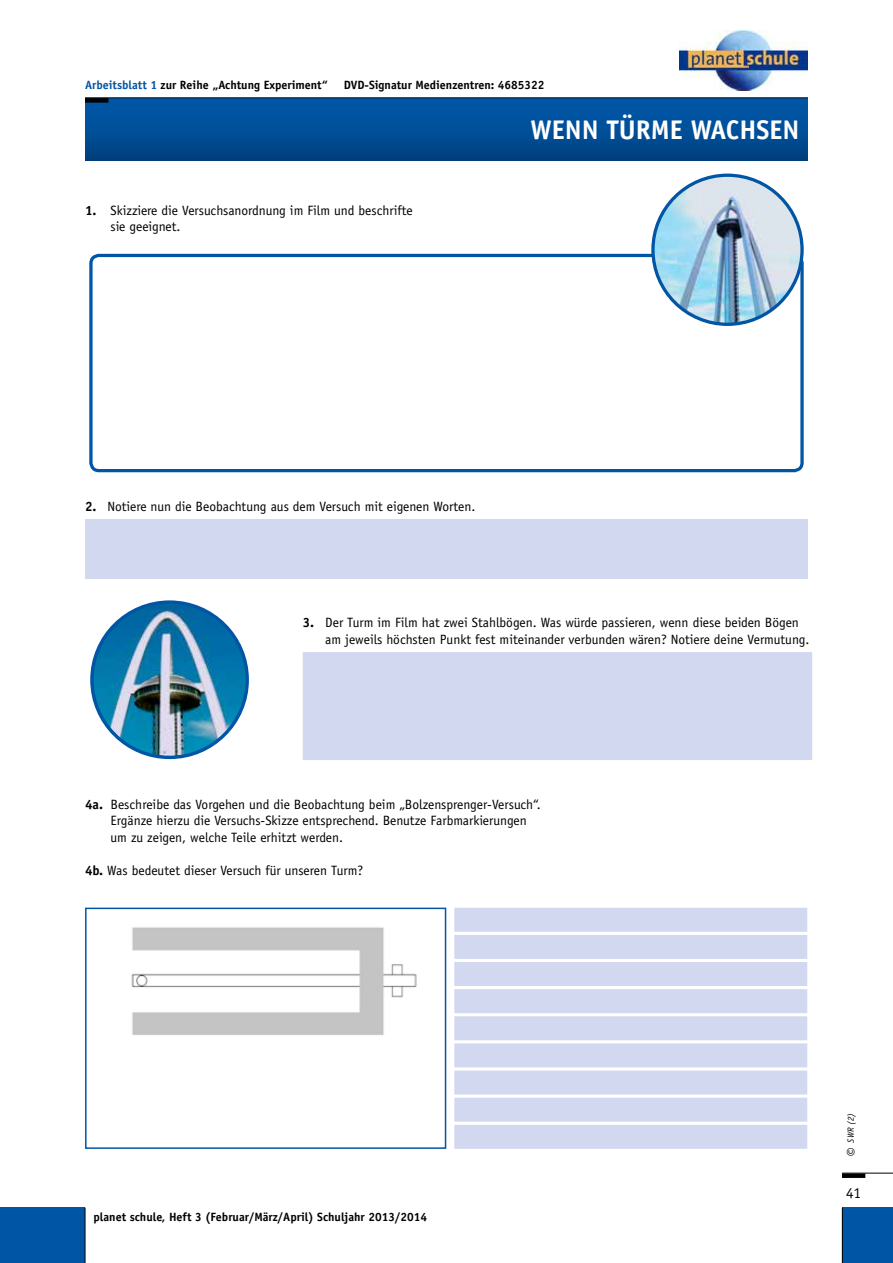
<style>
.page{position:relative;width:893px;height:1263px;background:#fff}
.page>*{position:absolute;margin:0;border:0;box-sizing:border-box;transform-origin:0 0}
.t1{font:700 27px "Officina Sans Std";color:#fff}
.t2{font:15px "Officina Sans Std";color:#000}
.t3{font:13.5px/16.5px "Officina Sans Std";color:#000}
.t4{font:700 12px "Officina Sans Std";color:#000}
.t5{font:italic 9px "Officina Sans Std";color:#000}
.s1{color:#0055a4}
.s2{font-weight:700}
.s3{font-size:16.5px}
</style>
<div class="page">
<hr style="left:842px;top:1173px;width:51px;height:1px;background:#000">
<div style="left:842px;top:1173px;width:23px;height:5px;background:#000"></div>
<div style="left:842px;top:1208px;width:51px;height:55px;background:#0055a4"></div>
<hr style="left:842px;top:1208px;width:1px;height:55px;background:#000">
<div style="left:0;top:1208px;width:85px;height:55px;background:#0055a4"></div>
<hr style="left:85px;top:1208px;width:1px;height:55px;background:#000">
<div style="left:85px;top:99px;width:723px;height:62px;background:linear-gradient(to bottom,#0059ab,#004281)"></div>
<hr style="left:85px;top:97px;width:723px;height:1px;background:#000">
<div style="left:85px;top:98px;width:23px;height:5px;background:#000"></div>
<div style="left:85px;top:519px;width:723px;height:60px;background:#d2d8ef"></div>
<img style="left:131px;top:927px;width:286px;height:108px">
<div style="left:85px;top:908px;width:361px;height:241px;border:2px solid #0055a4"></div>
<div style="left:454px;top:908px;width:353px;height:24px;background:#d2d8ef"></div>
<div style="left:454px;top:935px;width:353px;height:24px;background:#d2d8ef"></div>
<div style="left:454px;top:962px;width:353px;height:24px;background:#d2d8ef"></div>
<div style="left:454px;top:989px;width:353px;height:24px;background:#d2d8ef"></div>
<div style="left:454px;top:1016px;width:353px;height:24px;background:#d2d8ef"></div>
<div style="left:454px;top:1043px;width:353px;height:24px;background:#d2d8ef"></div>
<div style="left:454px;top:1070px;width:353px;height:24px;background:#d2d8ef"></div>
<div style="left:454px;top:1098px;width:353px;height:24px;background:#d2d8ef"></div>
<div style="left:454px;top:1125px;width:353px;height:24px;background:#d2d8ef"></div>
<div style="left:89px;top:254px;width:715px;height:218px;border:3px solid #0055a4;border-radius:8px"></div>
<img style="left:653px;top:175px;width:149px;height:149px">
<div style="left:651px;top:174px;width:153px;height:152px;border:3px solid #0055a4;border-radius:50%"></div>
<div style="left:303px;top:652px;width:509px;height:108px;background:#d2d8ef"></div>
<img style="left:92px;top:602px;width:155px;height:155px">
<div style="left:90px;top:600px;width:159px;height:159px;border:3px solid #0055a4;border-radius:50%"></div>
<img style="left:680px;top:31px;width:128px;height:59px">
<p class="t4" style="left:85px;top:78px;width:244px"><span class="s1">Arbeitsblatt 1</span> zur Reihe „Achtung Experiment“</p>
<p class="t4" style="left:344px;top:78px;width:202px">DVD-Signatur Medienzentren: 4685322</p>
<p class="t3" style="left:111px;top:202px;width:304px;text-indent:-26px"><span class="s2">1.</span> Skizziere die Versuchsanordnung im Film und beschrifte sie geeignet.</p>
<h1 class="t1" style="left:530px;top:113px;width:271px">WENN TÜRME WACHSEN</h1>
<p class="t3" style="left:85px;top:498px;width:392px"><span class="s2">2.</span> Notiere nun die Beobachtung aus dem Versuch mit eigenen Worten.</p>
<p class="t3" style="left:325px;top:614px;width:486px;text-indent:-23px"><span class="s2">3.</span> Der Turm im Film hat zwei Stahlbögen. Was würde passieren, wenn diese beiden Bögen am jeweils höchsten Punkt fest miteinander verbunden wären? Notiere deine Vermutung.</p>
<p class="t3" style="left:111px;top:796px;width:432px;text-indent:-26px"><span class="s2">4a.</span> Beschreibe das Vorgehen und die Beobachtung beim „Bolzensprenger-Versuch“.<br>Ergänze hierzu die Versuchs-Skizze entsprechend. Benutze Farbmarkierungen um zu zeigen, welche Teile erhitzt werden.</p>
<p class="t3" style="left:85px;top:862px;width:280px"><span class="s2">4b.</span> Was bedeutet dieser Versuch für unseren Turm?</p>
<p class="t4" style="left:94px;top:1209px;width:335px">planet schule, Heft 3 (Februar/März/April) Schuljahr 2013/2014</p>
<p class="t5" style="left:846px;top:1157px;width:45px;rotate:-90deg"><span class="s3">©</span> SWR (2)</p>
<p class="t2" style="left:846px;top:1184px;width:16px">41</p>
</div>
